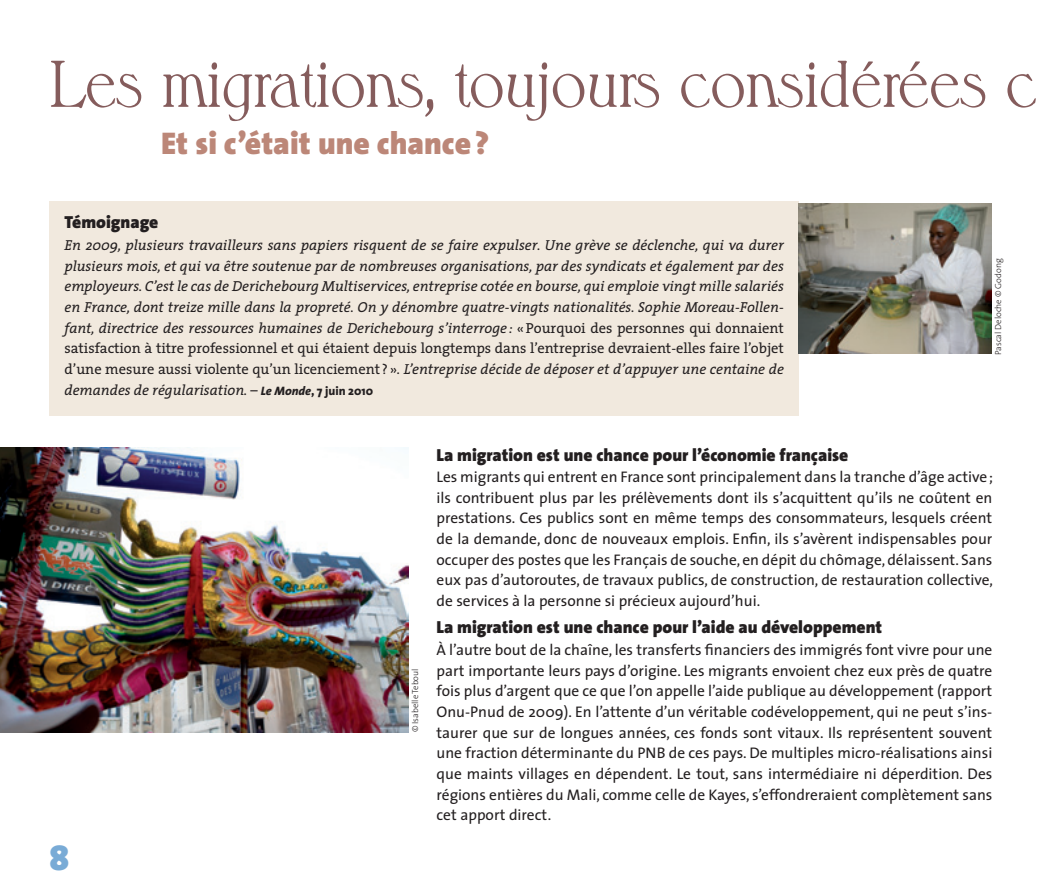
<style>
.page{position:relative;width:1042px;height:896px;background:#fff}
.page>*{position:absolute;margin:0;border:0;box-sizing:border-box;transform-origin:0 0}
.t1{font:300 63.88px "Melbourne";color:#855c5c}
.t2{font:900 35px "The Sans";color:#79abd6}
.t3{font:900 31.5px "The Sans";color:#bc8778}
.t4{font:900 17.5px "The Sans";color:#231f20}
.t5{font:15.4px/20.7px "The Sans";color:#231f20;text-align:justify}
.t6{font:italic 14.53px/20.7px "The Serif";color:#231f20;text-align:justify}
.t7{font:300 8.75px "The Sans";color:#231f20}
.s1{font-style:normal}
.s2{font-family:"The Sans";font-weight:800;font-size:12.25px}
.s3{font-family:"The Sans";font-weight:800;font-style:normal;font-size:12.25px}
</style>
<div class="page">
<div style="left:50px;top:202px;width:749px;height:214px;background:#f1e9de"></div>
<img style="left:0;top:447px;width:408px;height:285px">
<img style="left:799px;top:203px;width:192px;height:150px">
<h1 class="t1" style="left:50px;top:45px;width:988px">Les migrations, toujours considérées c</h1>
<h3 class="t3" style="left:161px;top:116px;width:329px">Et si c’était une chance?</h3>
<p class="t4" style="left:64px;top:207px;width:96px">Témoignage</p>
<p class="t6" style="left:64px;top:234px;width:721px">En 2009, plusieurs travailleurs sans papiers risquent de se faire expulser. Une grève se déclenche, qui va durer plusieurs mois, et qui va être soutenue par de nombreuses organisations, par des syndicats et également par des employeurs. C’est le cas de Derichebourg Multiservices, entreprise cotée en bourse, qui emploie vingt mille salariés en France, dont treize mille dans la propreté. On y dénombre quatre-vingts nationalités. Sophie Moreau-Follen&shy;fant, directrice des ressources humaines de Derichebourg s’interroge : <span class="s1">«Pourquoi des personnes qui donnaient satisfaction à titre professionnel et qui étaient depuis longtemps dans l’entreprise devraient-elles faire l’objet d’une mesure aussi violente qu’un licenciement ?»</span>. L’entreprise décide de déposer et d’appuyer une centaine de demandes de régularisation. – <span class="s2">Le Monde</span><span class="s3">, 7 juin 2010</span></p>
<p class="t7" style="left:991px;top:355px;width:98px;rotate:-90deg">Pascal Deloche © Godong</p>
<h2 class="t2" style="left:50px;top:827px;width:21px">8</h2>
<p class="t7" style="left:408px;top:732px;width:65px;rotate:-90deg">© Isabelle Teboul</p>
<p class="t4" style="left:436px;top:439px;width:413px">La migration est une chance pour l’économie française</p>
<p class="t5" style="left:436px;top:466px;width:558px">Les migrants qui entrent en France sont principalement dans la tranche d’âge active; ils contribuent plus par les prélèvements dont ils s’acquittent qu’ils ne coûtent en prestations. Ces publics sont en même temps des consommateurs, lesquels créent de la demande, donc de nouveaux emplois. Enfin, ils s’avèrent indispensables pour occuper des postes que les Français de souche, en dépit du chômage, délaissent. Sans eux pas d’autoroutes, de travaux publics, de construction, de restauration collective, de services à la personne si précieux aujourd’hui.</p>
<p class="t4" style="left:436px;top:612px;width:447px">La migration est une chance pour l’aide au développement</p>
<p class="t5" style="left:436px;top:638px;width:557px">À l’autre bout de la chaîne, les transferts financiers des immigrés font vivre pour une part importante leurs pays d’origine. Les migrants envoient chez eux près de quatre fois plus d’argent que ce que l’on appelle l’aide publique au développement (rapport Onu-Pnud de 2009). En l’attente d’un véritable codéveloppement, qui ne peut s’ins&shy;taurer que sur de longues années, ces fonds sont vitaux. Ils représentent souvent une fraction déterminante du PNB de ces pays. De multiples micro-réalisations ainsi que maints villages en dépendent. Le tout, sans intermédiaire ni déperdition. Des régions entières du Mali, comme celle de Kayes, s’effondreraient complètement sans cet apport direct.</p>
</div>
